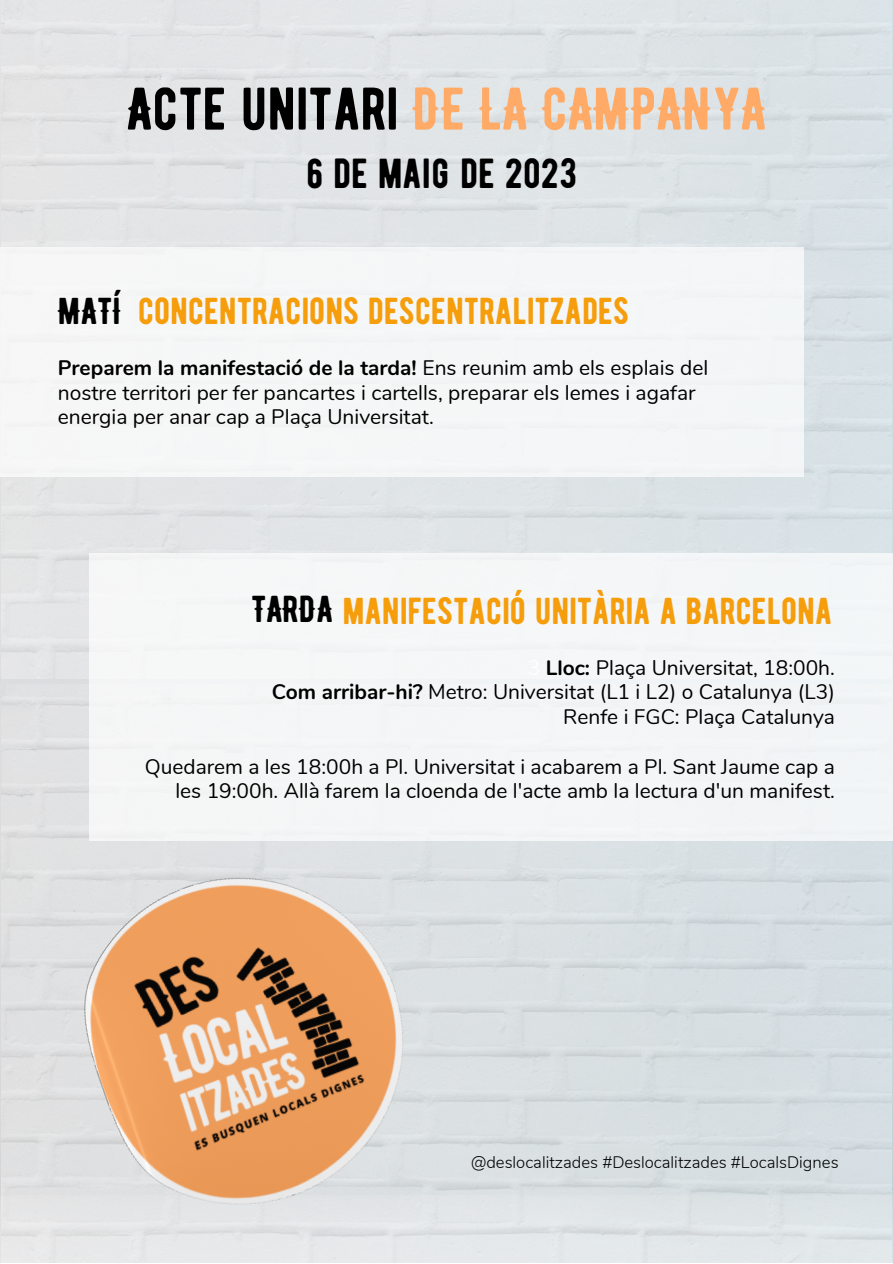
<style>
.page{position:relative;width:893px;height:1264px;background:#fff}
.page>*{position:absolute;margin:0;border:0;box-sizing:border-box;transform-origin:0 0}
.t1{font:60px "BERNIER Regular";color:#ffab67}
.t2{font:42px "BERNIER Regular";color:#000}
.t3{font:37.5px "BERNIER Regular";color:#f69d0b}
.t4{font:21px/24.8px "Nunito";color:#000;text-align:right}
.t5{font:300 16.65px "Nunito";color:#000}
.s1{color:#000}
.s2{font-weight:700}
.s3{color:#fff}
</style>
<div class="page">
<div style="left:0;top:248px;width:803px;height:228px;background:#f5f6f7"></div>
<div style="left:89px;top:553px;width:803px;height:288px;background:#f4f6f7"></div>
<img style="left:0;top:726px;width:601px;height:536px">
<h1 class="t1" style="left:127px;top:73px;width:640px"><span class="s1">ACTE UNITARI</span> DE LA CAMPANYA</h1>
<h2 class="t2" style="left:306px;top:148px;width:272px">6 DE MAIG DE 2023</h2>
<h3 class="t3" style="left:58px;top:288px;width:573px"><span class="s1">MATÍ</span> CONCENTRACIONS DESCENTRALITZADES</h3>
<p class="t4" style="left:58px;top:355px;width:652px;text-align:left"><span class="s2">Preparem la manifestació de la tarda!</span> Ens reunim amb els esplais del nostre territori per fer pancartes i cartells, preparar els lemes i agafar energia per anar cap a Plaça Universitat.</p>
<h3 class="t3" style="left:251px;top:588px;width:582px"><span class="s1">TARDA</span> MANIFESTACIÓ UNITÀRIA A BARCELONA</h3>
<p class="t4" style="left:272px;top:655px;width:564px"><span class="s3">3</span> <span class="s2">Lloc:</span> Plaça Universitat, 18:00h.<br><span class="s2">Com arribar-hi?</span> Metro: Universitat (L1 i L2) o Catalunya (L3)<br>Renfe i FGC: Plaça Catalunya</p>
<p class="t4" style="left:145px;top:754px;width:691px">Quedarem a les 18:00h a Pl. Universitat i acabarem a Pl. Sant Jaume cap a les 19:00h. Allà farem la cloenda de l'acte amb la lectura d'un manifest.</p>
<p class="t5" style="left:471px;top:1150px;width:369px">@deslocalitzades #Deslocalitzades #LocalsDignes</p>
</div>
